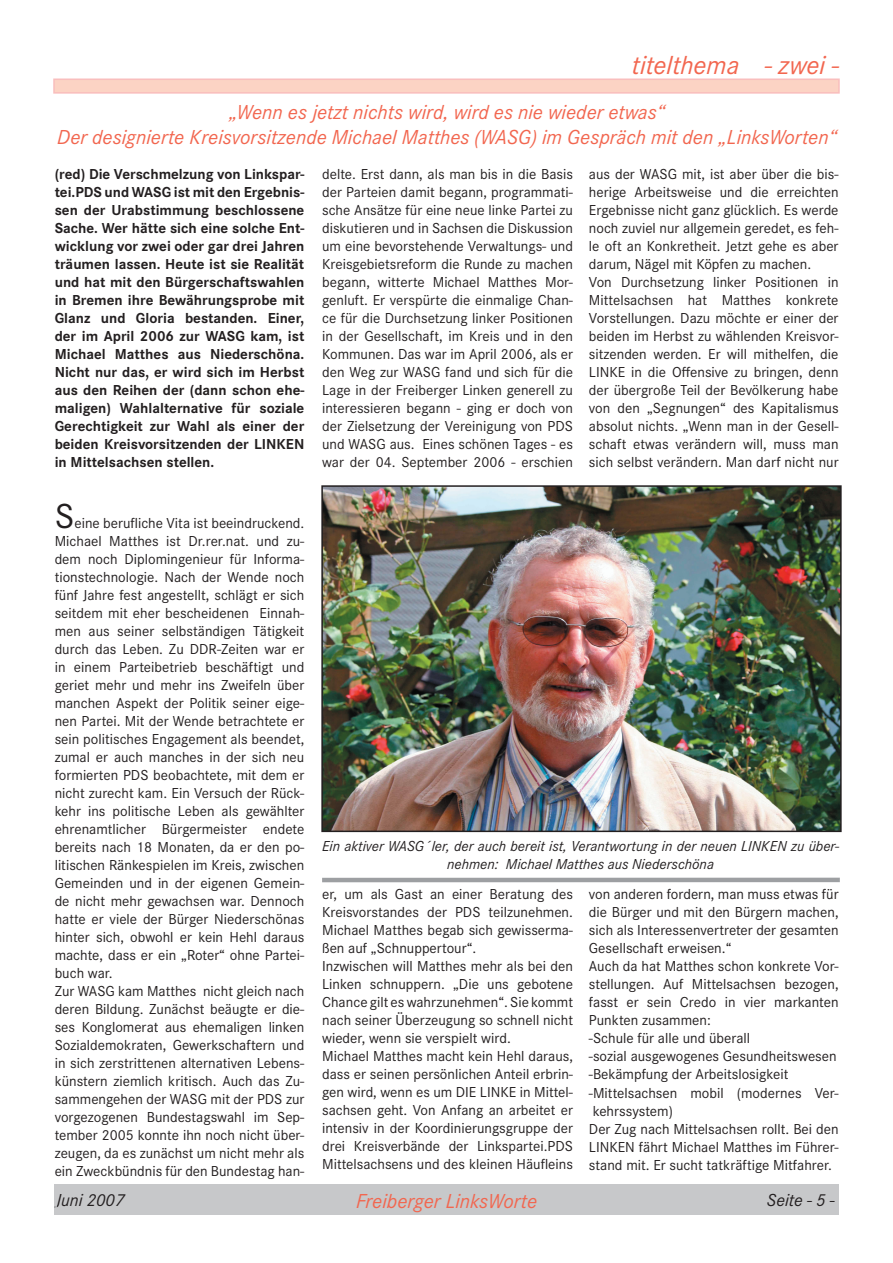
<style>
.page{position:relative;width:893px;height:1263px;background:#fff}
.page>*{position:absolute;margin:0;border:0;box-sizing:border-box;transform-origin:0 0}
.t1{font:36px "Corporate S";color:#231f20}
.t2{font:italic 27px "Corporate S";color:#f2664f}
.t3{font:italic 21px/25.2px "Corporate S";color:#f2664f;text-align:center}
.t4{font:italic 18px "Corporate S";color:#231f20}
.t5{font:15px/18px "Corporate S";color:#231f20}
.t6{font:700 15px/18px "Corporate S";color:#231f20;text-align:justify}
.t7{font:italic 15px/18px "Corporate S";color:#231f20;text-align:center}
</style>
<div class="page">
<div style="left:54px;top:79px;width:785px;height:14px;background:#fcd3c4"></div>
<div style="left:53px;top:78px;width:787px;height:16px;border:2px solid #f9bebd"></div>
<div style="left:54px;top:1185px;width:785px;height:30px;background:#c7c8ca"></div>
<img style="left:324px;top:488px;width:515px;height:341px">
<div style="left:321px;top:485px;width:521px;height:347px;border:2px solid #231f20"></div>
<hr style="left:322px;top:878px;width:518px;height:4px;background:#9d9fa2">
<h2 class="t2" style="left:632px;top:50px;width:209px">titelthema - zwei -</h2>
<h3 class="t3" style="left:57px;top:100px;width:781px">„Wenn es jetzt nichts wird, wird es nie wieder etwas“<br>Der designierte Kreisvorsitzende Michael Matthes (WASG) im Gespräch mit den „LinksWorten“</h3>
<p class="t6" style="left:55px;top:165px;width:251px">(red) Die Verschmelzung von Linkspar&shy;tei.PDS und WASG ist mit den Ergebnis&shy;sen der Urabstimmung beschlossene Sache. Wer hätte sich eine solche Ent&shy;wicklung vor zwei oder gar drei Jahren träumen lassen. Heute ist sie Realität und hat mit den Bürgerschaftswahlen in Bremen ihre Bewährungsprobe mit Glanz und Gloria bestanden. Einer, der im April 2006 zur WASG kam, ist Michael Matthes aus Niederschöna.<br>Nicht nur das, er wird sich im Herbst aus den Reihen der (dann schon ehe&shy;maligen) Wahlalternative für soziale Gerechtigkeit zur Wahl als einer der beiden Kreisvorsitzenden der LINKEN in Mittelsachsen stellen.</p>
<h1 class="t1" style="left:55px;top:495px;width:21px">S</h1>
<p class="t5" style="left:55px;top:514px;width:251px;text-indent:20px">eine berufliche Vita ist beeindruckend.<br>Michael Matthes ist Dr.rer.nat. und zu&shy;dem noch Diplomingenieur für Informa&shy;tionstechnologie. Nach der Wende noch fünf Jahre fest angestellt, schlägt er sich seitdem mit eher bescheidenen Einnah&shy;men aus seiner selbständigen Tätigkeit durch das Leben. Zu DDR-Zeiten war er in einem Parteibetrieb beschäftigt und geriet mehr und mehr ins Zweifeln über manchen Aspekt der Politik seiner eige&shy;nen Partei. Mit der Wende betrachtete er sein politisches Engagement als beendet, zumal er auch manches in der sich neu formierten PDS beobachtete, mit dem er nicht zurecht kam. Ein Versuch der Rück&shy;kehr ins politische Leben als gewählter ehrenamtlicher Bürgermeister endete bereits nach 18 Monaten, da er den po&shy;litischen Ränkespielen im Kreis, zwischen Gemeinden und in der eigenen Gemein&shy;de nicht mehr gewachsen war. Dennoch hatte er viele der Bürger Niederschönas hinter sich, obwohl er kein Hehl daraus machte, dass er ein „Roter“ ohne Partei&shy;buch war.<br>Zur WASG kam Matthes nicht gleich nach deren Bildung. Zunächst beäugte er die&shy;ses Konglomerat aus ehemaligen linken Sozialdemokraten, Gewerkschaftern und in sich zerstrittenen alternativen Lebens&shy;künstern ziemlich kritisch. Auch das Zu&shy;sammengehen der WASG mit der PDS zur vorgezogenen Bundestagswahl im Sep&shy;tember 2005 konnte ihn noch nicht über&shy;zeugen, da es zunächst um nicht mehr als ein Zweckbündnis für den Bundestag han-</p>
<p class="t5" style="left:322px;top:165px;width:252px;text-align:justify">delte. Erst dann, als man bis in die Basis der Parteien damit begann, programmati&shy;sche Ansätze für eine neue linke Partei zu diskutieren und in Sachsen die Diskussion um eine bevorstehende Verwaltungs- und Kreisgebietsreform die Runde zu machen begann, witterte Michael Matthes Mor&shy;genluft. Er verspürte die einmalige Chan&shy;ce für die Durchsetzung linker Positionen in der Gesellschaft, im Kreis und in den Kommunen. Das war im April 2006, als er den Weg zur WASG fand und sich für die Lage in der Freiberger Linken generell zu interessieren begann - ging er doch von der Zielsetzung der Vereinigung von PDS und WASG aus. Eines schönen Tages - es war der 04. September 2006 - erschien</p>
<p class="t5" style="left:589px;top:165px;width:251px">aus der WASG mit, ist aber über die bis&shy;herige Arbeitsweise und die erreichten Ergebnisse nicht ganz glücklich. Es werde noch zuviel nur allgemein geredet, es feh&shy;le oft an Konkretheit. Jetzt gehe es aber darum, Nägel mit Köpfen zu machen.<br>Von Durchsetzung linker Positionen in Mittelsachsen hat Matthes konkrete Vorstellungen. Dazu möchte er einer der beiden im Herbst zu wählenden Kreisvor&shy;sitzenden werden. Er will mithelfen, die LINKE in die Offensive zu bringen, denn der übergroße Teil der Bevölkerung habe von den „Segnungen“ des Kapitalismus absolut nichts. „Wenn man in der Gesell&shy;schaft etwas verändern will, muss man sich selbst verändern. Man darf nicht nur</p>
<p class="t7" style="left:322px;top:837px;width:519px">Ein aktiver WASG´ler, der auch bereit ist, Verantwortung in der neuen LINKEN zu über&shy;nehmen: Michael Matthes aus Niederschöna</p>
<p class="t5" style="left:322px;top:885px;width:252px">er, um als Gast an einer Beratung des Kreisvorstandes der PDS teilzunehmen.<br>Michael Matthes begab sich gewisserma&shy;ßen auf „Schnuppertour“.<br>Inzwischen will Matthes mehr als bei den Linken schnuppern. „Die uns gebotene Chance gilt es wahrzunehmen“. Sie kommt nach seiner Überzeugung so schnell nicht wieder, wenn sie verspielt wird.<br>Michael Matthes macht kein Hehl daraus, dass er seinen persönlichen Anteil erbrin&shy;gen wird, wenn es um DIE LINKE in Mittel&shy;sachsen geht. Von Anfang an arbeitet er intensiv in der Koordinierungsgruppe der drei Kreisverbände der Linkspartei.PDS Mittelsachsens und des kleinen Häufleins</p>
<p class="t5" style="left:589px;top:885px;width:251px">von anderen fordern, man muss etwas für die Bürger und mit den Bürgern machen, sich als Interessenvertreter der gesamten Gesellschaft erweisen.“<br>Auch da hat Matthes schon konkrete Vor&shy;stellungen. Auf Mittelsachsen bezogen, fasst er sein Credo in vier markanten Punkten zusammen:<br>-Schule für alle und überall<br>-sozial ausgewogenes Gesundheitswesen -Bekämpfung der Arbeitslosigkeit -Mittelsachsen mobil (modernes Ver&shy;kehrssystem)<br>Der Zug nach Mittelsachsen rollt. Bei den LINKEN fährt Michael Matthes im Führer&shy;stand mit. Er sucht tatkräftige Mitfahrer.</p>
<p class="t4" style="left:56px;top:1189px;width:70px">Juni 2007</p>
<h3 class="t3" style="left:356px;top:1188px;width:183px">Freiberger LinksWorte</h3>
<p class="t4" style="left:767px;top:1189px;width:69px">Seite - 5 -</p>
</div>
